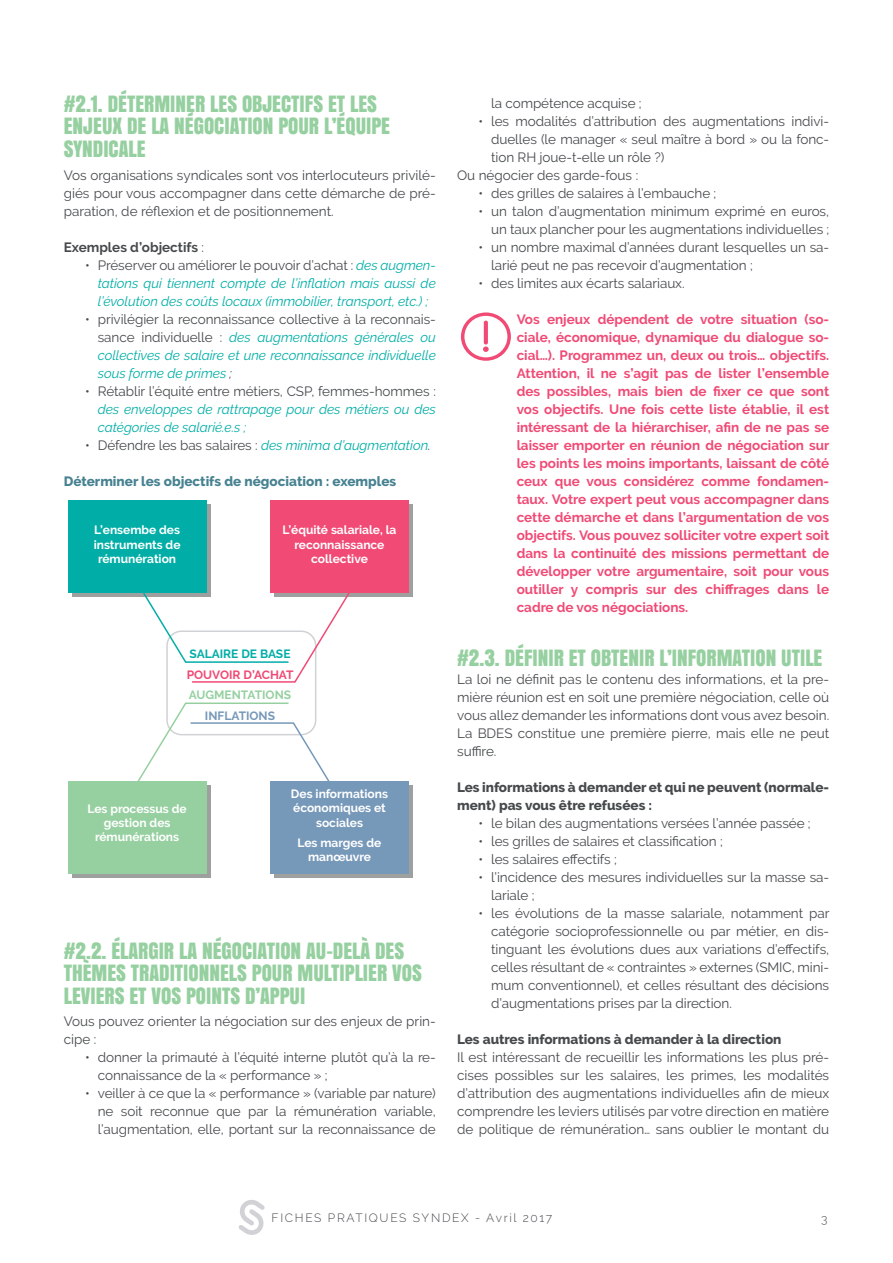
<style>
.page{position:relative;width:893px;height:1263px;background:#fff}
.page>*{position:absolute;margin:0;border:0;box-sizing:border-box;transform-origin:0 0}
.t1{font:21px/22.5px "Anton";color:#96d0a0}
.t2{font:13.5px/18px "Raleway";letter-spacing:-.005em;color:#464a4c;text-align:justify}
.t3{font:700 13.5px/18px "Raleway";color:#f04a75;text-align:justify}
.t4{font:italic 13.5px/18px "Raleway";letter-spacing:-.005em;color:#00aea7;text-align:justify}
.t5{font:800 13.5px/18px "Raleway";color:#464a4c}
.t6{font:800 13.5px "Raleway";color:#478291}
.t7{font:700 13.5px "Raleway";color:#464a4c}
.t8{font:700 12px/14.4px "Raleway";color:#fff;text-align:center}
.t9{font:300 12px "Raleway";letter-spacing:.14em;color:#464a4c}
.t10{font:700 12px "Raleway";color:#f04a75}
.t11{font:700 12px "Raleway";color:#00aea7}
.t12{font:700 12px "Raleway";color:#96d0a0}
.t13{font:700 12px "Raleway";color:#7698b9}
.s1{font-weight:400}
.s2{font-style:normal;color:#464a4c}
.s3{color:#464a4c}
.s4{font-style:italic;color:#00aea7}
.s5{font-style:italic}
</style>
<div class="page">
<svg style="left:461px;top:312px;width:50px;height:49px"></svg>
<svg style="left:239px;top:1200px;width:26px;height:35px"></svg>
<svg style="left:73px;top:504px;width:138px;height:93px"></svg>
<div style="left:68px;top:500px;width:138px;height:92px;background:#00aea7"></div>
<svg style="left:354px;top:504px;width:59px;height:93px"></svg>
<div style="left:270px;top:500px;width:138px;height:92px;background:#f04a75"></div>
<svg style="left:73px;top:789px;width:138px;height:88px"></svg>
<div style="left:68px;top:781px;width:138px;height:92px;background:#96d0a0"></div>
<svg style="left:275px;top:785px;width:138px;height:92px"></svg>
<div style="left:270px;top:781px;width:138px;height:92px;background:#7698b9"></div>
<svg style="left:138px;top:584px;width:216px;height:99px"></svg>
<svg style="left:137px;top:702px;width:193px;height:87px"></svg>
<h1 class="t1" style="left:64px;top:92px;width:328px">#2.1. DÉTERMINER LES OBJECTIFS ET LES<br>ENJEUX DE LA NÉGOCIATION POUR L’ÉQUIPE<br>SYNDICALE</h1>
<p class="t2" style="left:64px;top:166px;width:374px">Vos organisations syndicales sont vos interlocuteurs privilé&shy;giés pour vous accompagner dans cette démarche de pré&shy;paration, de réflexion et de positionnement.</p>
<p class="t7" style="left:64px;top:240px;width:142px">Exemples d’objectifs <span class="s1">:</span></p>
<p class="t4" style="left:98px;top:256px;width:340px;text-indent:-13px"><span class="s2">• Préserver ou améliorer le pouvoir d’achat :</span> des augmen&shy;tations qui tiennent compte de l’inflation mais aussi de l’évolution des coûts locaux (immobilier, transport, etc.) ;</p>
<p class="t4" style="left:98px;top:310px;width:340px;text-indent:-13px"><span class="s2">• privilégier la reconnaissance collective à la reconnais&shy;sance individuelle :</span> des augmentations générales ou collectives de salaire et une reconnaissance individuelle sous forme de primes <span class="s3">;</span></p>
<p class="t2" style="left:85px;top:382px;width:352px">• Rétablir l’équité entre métiers, CSP, femmes-hommes :</p>
<p class="t4" style="left:98px;top:400px;width:340px">des enveloppes de rattrapage pour des métiers ou des catégories de salarié.e.s ;</p>
<p class="t2" style="left:85px;top:436px;width:347px">• Défendre les bas salaires : <span class="s4">des minima d’augmentation</span><span class="s5">.</span></p>
<p class="t6" style="left:64px;top:474px;width:334px">Déterminer les objectifs de négociation : exemples</p>
<p class="t8" style="left:94px;top:523px;width:88px">L’ensembe des instruments de rémunération</p>
<p class="t8" style="left:283px;top:523px;width:115px">L’équité salariale, la reconnaissance collective</p>
<p class="t11" style="left:190px;top:647px;width:103px">SALAIRE DE BASE</p>
<p class="t10" style="left:187px;top:668px;width:108px">POUVOIR D’ACHAT</p>
<p class="t12" style="left:189px;top:688px;width:104px">AUGMENTATIONS</p>
<p class="t13" style="left:205px;top:708px;width:72px">INFLATIONS</p>
<p class="t8" style="left:88px;top:801px;width:101px">Les processus de gestion des rémunérations</p>
<p class="t8" style="left:291px;top:786px;width:99px">Des informations économiques et sociales</p>
<p class="t8" style="left:298px;top:835px;width:85px">Les marges de manœuvre</p>
<h1 class="t1" style="left:64px;top:938px;width:359px">#2.2. ÉLARGIR LA NÉGOCIATION AU-DELÀ DES<br>THÈMES TRADITIONNELS POUR MULTIPLIER VOS<br>LEVIERS ET VOS POINTS D’APPUI</h1>
<p class="t2" style="left:64px;top:1012px;width:374px">Vous pouvez orienter la négociation sur des enjeux de prin&shy;cipe :</p>
<p class="t2" style="left:98px;top:1048px;width:340px;text-indent:-13px">• donner la primauté à l’équité interne plutôt qu’à la re&shy;connaissance de la « performance » ;</p>
<p class="t2" style="left:98px;top:1084px;width:340px;text-indent:-13px">• veiller à ce que la « performance » (variable par nature) ne soit reconnue que par la rémunération variable, l’augmentation, elle, portant sur la reconnaissance de</p>
<p class="t2" style="left:491px;top:94px;width:152px">la compétence acquise ;</p>
<p class="t2" style="left:478px;top:112px;width:352px">• les modalités d’attribution des augmentations indivi-</p>
<p class="t2" style="left:491px;top:130px;width:340px">duelles (le manager « seul maître à bord » ou la fonc-</p>
<p class="t2" style="left:491px;top:148px;width:175px">tion RH joue-t-elle un rôle ?)</p>
<p class="t2" style="left:457px;top:166px;width:183px">Ou négocier des garde-fous :</p>
<p class="t2" style="left:478px;top:184px;width:240px">• des grilles de salaires à l’embauche ;</p>
<p class="t2" style="left:478px;top:202px;width:352px;text-align:right">• un talon d’augmentation minimum exprimé en euros, un taux plancher pour les augmentations individuelles ;</p>
<p class="t2" style="left:491px;top:238px;width:340px;text-indent:-13px">• un nombre maximal d’années durant lesquelles un sa&shy;larié peut ne pas recevoir d’augmentation ;</p>
<p class="t2" style="left:478px;top:274px;width:208px">• des limites aux écarts salariaux.</p>
<p class="t3" style="left:517px;top:310px;width:314px">Vos enjeux dépendent de votre situation (so&shy;ciale, économique, dynamique du dialogue so&shy;cial…). Programmez un, deux ou trois… objectifs.<br>Attention, il ne s’agit pas de lister l’ensemble des possibles, mais bien de fixer ce que sont vos objectifs. Une fois cette liste établie, il est intéressant de la hiérarchiser, afin de ne pas se laisser emporter en réunion de négociation sur les points les moins importants, laissant de côté ceux que vous considérez comme fondamen&shy;taux. Votre expert peut vous accompagner dans cette démarche et dans l’argumentation de vos objectifs. Vous pouvez solliciter votre expert soit dans la continuité des missions permettant de développer votre argumentaire, soit pour vous outiller y compris sur des chiffrages dans le cadre de vos négociations.</p>
<h1 class="t1" style="left:457px;top:646px;width:367px">#2.3. DÉFINIR ET OBTENIR L’INFORMATION UTILE</h1>
<p class="t2" style="left:457px;top:670px;width:374px">La loi ne définit pas le contenu des informations, et la pre&shy;mière réunion est en soit une première négociation, celle où vous allez demander les informations dont vous avez besoin.<br>La BDES constitue une première pierre, mais elle ne peut suffire.</p>
<p class="t5" style="left:457px;top:778px;width:374px">Les informations à demander et qui ne peuvent (normale&shy;ment) pas vous être refusées :</p>
<p class="t2" style="left:478px;top:814px;width:334px">• le bilan des augmentations versées l’année passée ;</p>
<p class="t2" style="left:478px;top:832px;width:246px">• les grilles de salaires et classification ;</p>
<p class="t2" style="left:478px;top:850px;width:140px">• les salaires effectifs ;</p>
<p class="t2" style="left:491px;top:868px;width:340px;text-indent:-13px">• l’incidence des mesures individuelles sur la masse sa&shy;lariale ;</p>
<p class="t2" style="left:491px;top:904px;width:340px;text-indent:-13px">• les évolutions de la masse salariale, notamment par catégorie socioprofessionnelle ou par métier, en dis&shy;tinguant les évolutions dues aux variations d’effectifs, celles résultant de « contraintes » externes (SMIC, mini&shy;mum conventionnel), et celles résultant des décisions d’augmentations prises par la direction.</p>
<p class="t5" style="left:457px;top:1030px;width:326px">Les autres informations à demander à la direction</p>
<p class="t2" style="left:457px;top:1048px;width:374px">Il est intéressant de recueillir les informations les plus pré&shy;cises possibles sur les salaires, les primes, les modalités d’attribution des augmentations individuelles afin de mieux comprendre les leviers utilisés par votre direction en matière de politique de rémunération… sans oublier le montant du</p>
<p class="t9" style="left:272px;top:1211px;width:282px">FICHES PRATIQUES SYNDEX - Avril 2017</p>
<p class="t9" style="left:821px;top:1212px;width:8px">3</p>
</div>
